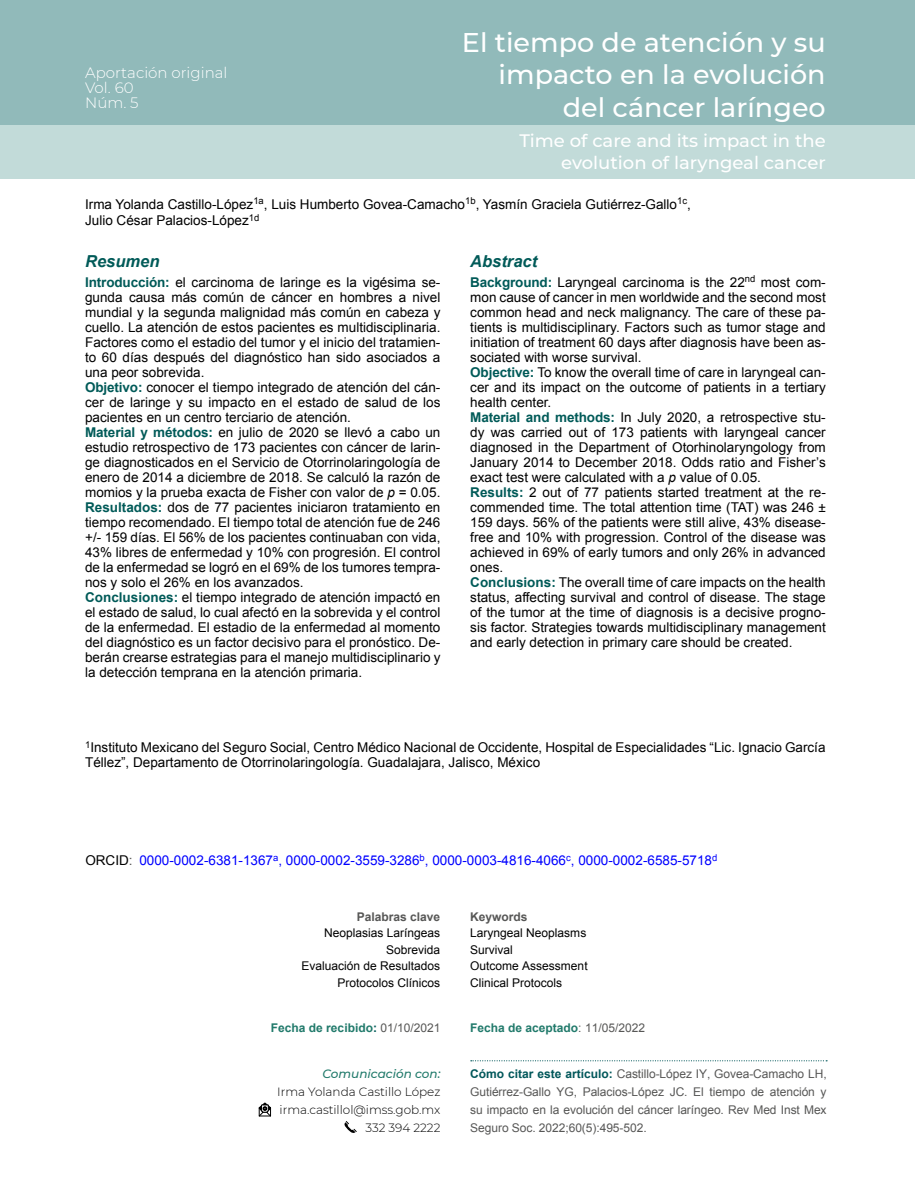
<style>
.page{position:relative;width:915px;height:1191px;background:#fff}
.page>*{position:absolute;margin:0;border:0;box-sizing:border-box;transform-origin:0 0}
.t1{font:500 27px/32.4px "Montserrat";color:#fff;text-align:right}
.t2{font:500 18px/21.6px "Montserrat";color:#fff;text-align:right}
.t3{font:italic 700 16.5px "Arial";color:#005a58}
.t4{font:300 15px/15px "Montserrat";color:#fff}
.t5{font:13.5px/15px "Arial";color:#000}
.t6{font:13.5px "Arial";color:#00f}
.t7{font:12px/18px "Arial";letter-spacing:-.005em;color:#575756;text-align:justify}
.t8{font:12px/16.5px "Arial";color:#000}
.t9{font:300 12px/18px "Montserrat";color:#000;text-align:right}
.t10{font:700 12px "Arial";color:#217a6b}
.t11{font:700 12px "Arial";color:#575756}
.t12{font:italic 500 12px "Montserrat";color:#217a6b}
.s1{font-weight:700;color:#005a58}
.s2{font-style:italic}
.s3{color:#000}
.s4{color:#575756}
.s5{color:#005a58}
.s6{font-weight:400;color:#575756}
.s7{font-weight:700;color:#01575a}
</style>
<div class="page">
<div style="left:0;top:0;width:914px;height:125px;background:#91baba"></div>
<div style="left:0;top:125px;width:914px;height:54px;background:#c2dbd9"></div>
<svg style="left:470px;top:1060px;width:356px;height:1px"></svg>
<svg style="left:258px;top:1102px;width:13px;height:15px"></svg>
<svg style="left:344px;top:1121px;width:13px;height:12px"></svg>
<p class="t4" style="left:85px;top:64px;width:144px">Aportación original<br>Vol. 60<br>Núm. 5</p>
<h1 class="t1" style="left:462px;top:25px;width:365px">El tiempo de atención y su impacto en la evolución del cáncer laríngeo</h1>
<h2 class="t2" style="left:519px;top:129px;width:308px">Time of care and its impact in the evolution of laryngeal cancer</h2>
<p class="t5" style="left:85px;top:196px;width:607px;line-height:16.5px">Irma Yolanda Castillo-López<sup>1a</sup>, Luis Humberto Govea-Camacho<sup>1b</sup>, Yasmín Graciela Gutiérrez-Gallo<sup>1c</sup>,<br>Julio César Palacios-López<sup>1d</sup></p>
<p class="t3" style="left:85px;top:251px;width:76px">Resumen</p>
<p class="t3" style="left:470px;top:251px;width:68px">Abstract</p>
<p class="t5" style="left:470px;top:275px;width:357px"><span class="s1">Background:</span> Laryngeal carcinoma is the 22<sup>nd</sup> most com&shy;mon cause of cancer in men worldwide and the second most common head and neck malignancy. The care of these pa&shy;tients is multidisciplinary. Factors such as tumor stage and initiation of treatment 60 days after diagnosis have been as&shy;sociated with worse survival.<br><span class="s1">Objective:</span> To know the overall time of care in laryngeal can&shy;cer and its impact on the outcome of patients in a tertiary health center.<br><span class="s1">Material and methods:</span> In July 2020, a retrospective stu&shy;dy was carried out of 173 patients with laryngeal cancer diagnosed in the Department of Otorhinolaryngology from January 2014 to December 2018. Odds ratio and Fisher’s exact test were calculated with a <span class="s2">p</span> value of 0.05.<br><span class="s1">Results:</span> 2 out of 77 patients started treatment at the re&shy;commended time. The total attention time (TAT) was 246 ± 159 days. 56% of the patients were still alive, 43% disease&shy;free and 10% with progression. Control of the disease was achieved in 69% of early tumors and only 26% in advanced ones.<br><span class="s1">Conclusions:</span> The overall time of care impacts on the health status, affecting survival and control of disease. The stage of the tumor at the time of diagnosis is a decisive progno&shy;sis factor. Strategies towards multidisciplinary management and early detection in primary care should be created.</p>
<p class="t5" style="left:85px;top:275px;width:357px"><span class="s1">Introducción:</span> el carcinoma de laringe es la vigésima se&shy;gunda causa más común de cáncer en hombres a nivel mundial y la segunda malignidad más común en cabeza y cuello. La atención de estos pacientes es multidisciplinaria.<br>Factores como el estadio del tumor y el inicio del tratamien&shy;to 60 días después del diagnóstico han sido asociados a una peor sobrevida.<br><span class="s1">Objetivo:</span> conocer el tiempo integrado de atención del cán&shy;cer de laringe y su impacto en el estado de salud de los pacientes en un centro terciario de atención.<br><span class="s1">Material y métodos:</span> en julio de 2020 se llevó a cabo un estudio retrospectivo de 173 pacientes con cáncer de larin&shy;ge diagnosticados en el Servicio de Otorrinolaringología de enero de 2014 a diciembre de 2018. Se calculó la razón de momios y la prueba exacta de Fisher con valor de <span class="s2">p</span> = 0.05.<br><span class="s1">Resultados:</span> dos de 77 pacientes iniciaron tratamiento en tiempo recomendado. El tiempo total de atención fue de 246 +/- 159 días. El 56% de los pacientes continuaban con vida, 43% libres de enfermedad y 10% con progresión. El control de la enfermedad se logró en el 69% de los tumores tempra&shy;nos y solo el 26% en los avanzados.<br><span class="s1">Conclusiones:</span> el tiempo integrado de atención impactó en el estado de salud, lo cual afectó en la sobrevida y el control de la enfermedad. El estadio de la enfermedad al momento del diagnóstico es un factor decisivo para el pronóstico. De&shy;berán crearse estrategias para el manejo multidisciplinario y la detección temprana en la atención primaria.</p>
<p class="t5" style="left:85px;top:740px;width:741px"><sup>1</sup>Instituto Mexicano del Seguro Social, Centro Médico Nacional de Occidente, Hospital de Especialidades “Lic. Ignacio García<br>Téllez”, Departamento de Otorrinolaringología. Guadalajara, Jalisco, México</p>
<p class="t6" style="left:85px;top:851px;width:633px"><span class="s3">ORCID</span><span class="s4">:</span> 0000-0002-6381-1367<sup>a</sup>, 0000-0002-3559-3286<sup>b</sup>, 0000-0003-4816-4066<sup>c</sup>, 0000-0002-6585-5718<sup>d</sup></p>
<p class="t11" style="left:356px;top:908px;width:85px">Palabras clave</p>
<p class="t8" style="left:301px;top:924px;width:140px;text-align:right">Neoplasias Laríngeas<br>Sobrevida<br>Evaluación de Resultados<br>Protocolos Clínicos</p>
<p class="t11" style="left:470px;top:908px;width:59px">Keywords</p>
<p class="t8" style="left:470px;top:924px;width:119px">Laryngeal Neoplasms<br>Survival<br>Outcome Assessment<br>Clinical Protocols</p>
<p class="t10" style="left:271px;top:1019px;width:171px">Fecha de recibido<span class="s5">:</span> <span class="s6">01/10/2021</span></p>
<p class="t10" style="left:470px;top:1020px;width:176px">Fecha de aceptado<span class="s6">: 11/05/2022</span></p>
<p class="t12" style="left:322px;top:1065px;width:119px">Comunicación con:</p>
<p class="t9" style="left:277px;top:1082px;width:165px">Irma Yolanda Castillo López irma.castillol@imss.gob.mx<br>332 394 2222</p>
<p class="t7" style="left:470px;top:1064px;width:358px"><span class="s7">Cómo citar este artículo:</span> Castillo-López IY, Govea-Camacho LH, Gutiérrez-Gallo YG, Palacios-López JC. El tiempo de atención y su impacto en la evolución del cáncer laríngeo. Rev Med Inst Mex Seguro Soc. 2022;60(5):495-502.</p>
</div>
